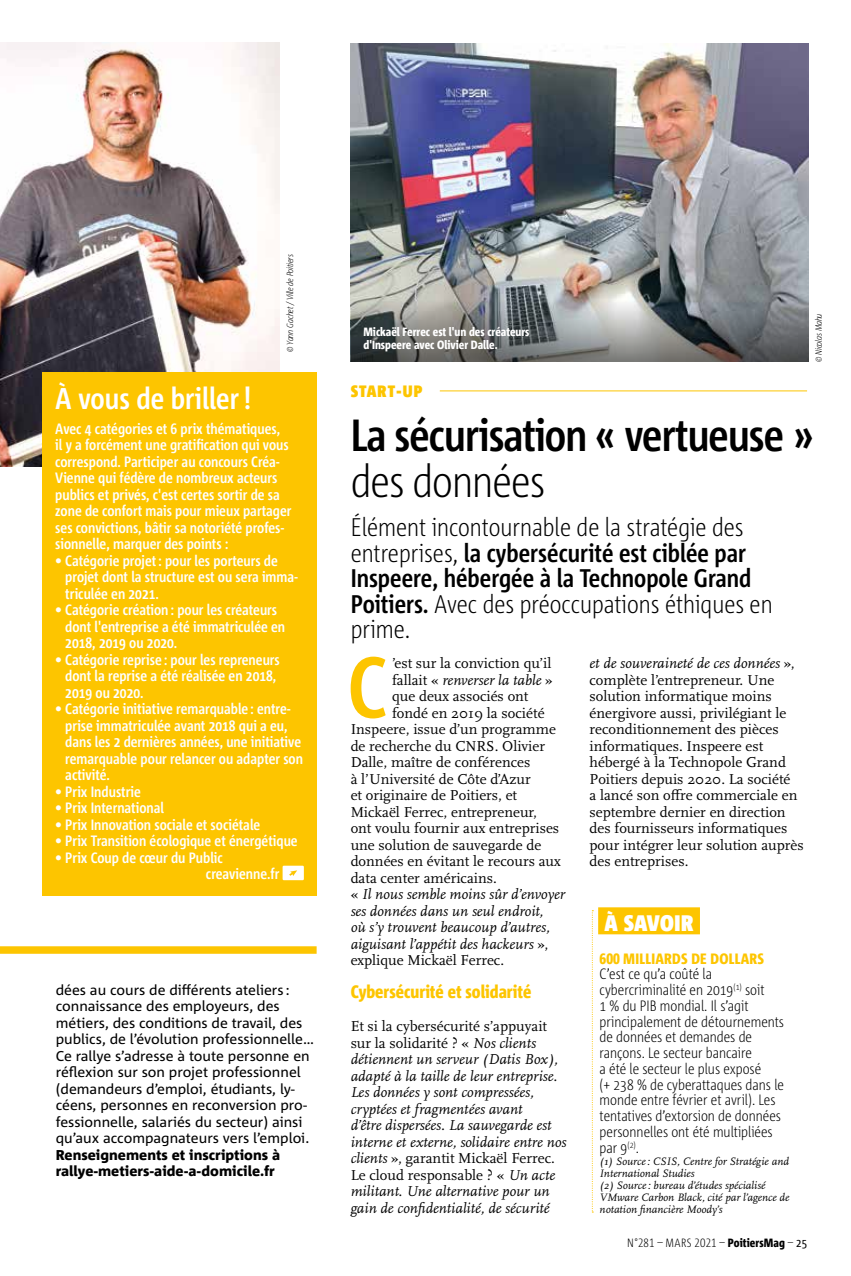
<style>
.page{position:relative;width:851px;height:1276px;background:#fff}
.page>*{position:absolute;margin:0;border:0;box-sizing:border-box;transform-origin:0 0}
.t1{font:700 85.95px "Corpid C1 Cd";color:#fdc500}
.t2{font:700 45px "Corpid C1 Cd";letter-spacing:-.02em;color:#000}
.t3{font:300 45px "Corpid C1 Cd";letter-spacing:-.02em;color:#000}
.t4{font:700 30px "Corpid C1 Cd";color:#fff}
.t5{font:300 25.5px/25.5px "Corpid C1 Cd";color:#000}
.t6{font:900 22.5px "Corpid C1 Cd";letter-spacing:.015em;color:#fff}
.t7{font:800 18px "Corpid C1 Cd";color:#fdc500}
.t8{font:900 16.5px "Corpid C1 Cd";letter-spacing:.07em;color:#fdc500}
.t9{font:700 15px/16.5px "Corpid C1 Cd";color:#fff}
.t10{font:15px/16.5px "Scala OT";color:#000}
.t11{font:italic 15px/16.5px "Scala OT";color:#000}
.t12{font:300 15px/15.8px "Corpid C1 Cd";color:#000}
.t13{font:800 15px "Corpid C1 Cd";letter-spacing:.02em;color:#fdc500}
.t14{font:14.25px/16.5px "Corpid C1";color:#000}
.t15{font:800 14.25px/16.5px "Corpid C1";color:#000}
.t16{font:800 12px/13.5px "Corpid C1 Cd";color:#fff}
.t17{font:300 12px "Corpid C1 Cd";letter-spacing:.01em;color:#000}
.t18{font:italic 11.25px/12px "Scala OT";color:#000}
.t19{font:italic 300 9px "Corpid C1 Cd";letter-spacing:-.02em;color:#000}
.s1{font-weight:700}
.s2{font-style:normal}
.s3{font-style:italic}
.s4{font-weight:800}
.s5{font-weight:400}
</style>
<div class="page">
<img style="left:0;top:43px;width:280px;height:424px">
<img style="left:350px;top:43px;width:458px;height:243px">
<hr style="left:440px;top:390px;width:367px;height:1px;background:#fdc500">
<svg style="left:591px;top:910px;width:2px;height:302px"></svg>
<div style="left:598px;top:907px;width:101px;height:27px;background:#fdc500"></div>
<div style="left:0;top:946px;width:316px;height:7px;background:#fdc500"></div>
<div style="left:43px;top:372px;width:273px;height:523px;background:#fdc500"></div>
<div style="left:282px;top:865px;width:22px;height:15px;background:#fff"></div>
<svg style="left:289px;top:870px;width:8px;height:11px"></svg>
<svg style="left:350px;top:286px;width:458px;height:76px;background:#7a7d7c"></svg>
<p class="t19" style="left:284px;top:352px;width:99px;rotate:-90deg">© Yann Gachet /Ville de Poitiers</p>
<h3 class="t4" style="left:55px;top:379px;width:198px">À vous de briller!</h3>
<p class="t9" style="left:55px;top:419px;width:238px">Avec 4 catégories et 6 prix thématiques,<br>il y a forcément une gratification qui vous correspond. Participer au concours Créa-Vienne qui fédère de nombreux acteurs publics et privés, c'est certes sortir de sa zone de confort mais pour mieux partager ses convictions, bâtir sa notoriété profes&shy;sionnelle, marquer des points :</p>
<p class="t9" style="left:65px;top:551px;width:234px;text-indent:-10px">• Catégorie projet: pour les porteurs de projet dont la structure est ou sera imma&shy;triculée en 2021.</p>
<p class="t9" style="left:65px;top:601px;width:221px;text-indent:-10px">• Catégorie création : pour les créateurs dont l'entreprise a été immatriculée en<br>2018, 2019 ou 2020.</p>
<p class="t9" style="left:65px;top:650px;width:216px;text-indent:-10px">• Catégorie reprise : pour les repreneurs dont la reprise a été réalisée en 2018,<br>2019 ou 2020.</p>
<p class="t9" style="left:65px;top:700px;width:239px;text-indent:-10px">• Catégorie initiative remarquable : entre&shy;prise immatriculée avant 2018 qui a eu, dans les 2 dernières années, une initiative remarquable pour relancer ou adapter son activité.</p>
<p class="t9" style="left:55px;top:782px;width:87px">• Prix Industrie</p>
<p class="t9" style="left:55px;top:799px;width:110px">• Prix International</p>
<p class="t9" style="left:55px;top:815px;width:206px">• Prix Innovation sociale et sociétale</p>
<p class="t9" style="left:55px;top:832px;width:244px">• Prix Transition écologique et énergétique</p>
<p class="t9" style="left:206px;top:848px;width:75px;text-indent:-151px">• Prix Coup de cœur du Public creavienne.fr</p>
<p class="t14" style="left:56px;top:981px;width:260px">dées au cours de différents ateliers : connaissance des employeurs, des métiers, des conditions de travail, des publics, de l’évolution professionnelle… Ce rallye s’adresse à toute personne en réflexion sur son projet professionnel (demandeurs d’emploi, étudiants, ly&shy;céens, personnes en reconversion pro&shy;fessionnelle, salariés du secteur) ainsi qu’aux accompagnateurs vers l’emploi.</p>
<p class="t15" style="left:56px;top:1146px;width:226px">Renseignements et inscriptions à rallye-metiers-aide-a-domicile.fr</p>
<p class="t16" style="left:363px;top:324px;width:167px">Mickaël Ferrec est l'un des créateurs d'Inspeere avec Olivier Dalle.</p>
<p class="t8" style="left:350px;top:381px;width:73px">START-UP</p>
<p class="t19" style="left:812px;top:362px;width:50px;rotate:-90deg">© Nicolas Mahu</p>
<h2 class="t2" style="left:350px;top:406px;width:464px">La sécurisation « vertueuse »</h2>
<h2 class="t3" style="left:350px;top:453px;width:196px">des données</h2>
<h3 class="t5" style="left:350px;top:513px;width:423px">Élément incontournable de la stratégie des entreprises, <span class="s1">la cybersécurité est ciblée par Inspeere, hébergée à la Technopole Grand Poitiers.</span> Avec des préoccupations éthiques en prime.</h3>
<h1 class="t1" style="left:347px;top:633px;width:41px">C</h1>
<p class="t10" style="left:392px;top:655px;width:161px">’est sur la conviction qu’il</p>
<p class="t11" style="left:392px;top:671px;width:162px"><span class="s2">fallait «</span> renverser la table <span class="s2">»</span></p>
<p class="t10" style="left:392px;top:688px;width:138px">que deux associés ont</p>
<p class="t10" style="left:392px;top:705px;width:154px">fondé en 2019 la société</p>
<p class="t10" style="left:350px;top:721px;width:207px">Inspeere, issue d’un programme</p>
<p class="t10" style="left:350px;top:738px;width:196px">de recherche du CNRS. Olivier</p>
<p class="t10" style="left:350px;top:754px;width:181px">Dalle, maître de conférences</p>
<p class="t10" style="left:350px;top:771px;width:182px">à l’Université de Côte d’Azur</p>
<p class="t10" style="left:350px;top:787px;width:168px">et originaire de Poitiers, et</p>
<p class="t10" style="left:350px;top:804px;width:188px">Mickaël Ferrec, entrepreneur,</p>
<p class="t10" style="left:350px;top:820px;width:210px">ont voulu fournir aux entreprises</p>
<p class="t10" style="left:350px;top:837px;width:192px">une solution de sauvegarde de</p>
<p class="t10" style="left:350px;top:853px;width:211px">données en évitant le recours aux</p>
<p class="t10" style="left:350px;top:870px;width:148px">data center américains.</p>
<p class="t11" style="left:350px;top:886px;width:216px"><span class="s2">«</span> Il nous semble moins sûr d’envoyer</p>
<p class="t11" style="left:350px;top:902px;width:194px">ses données dans un seul endroit,</p>
<p class="t11" style="left:350px;top:919px;width:201px">où s’y trouvent beaucoup d’autres,</p>
<p class="t11" style="left:350px;top:935px;width:199px">aiguisant l’appétit des hackeurs <span class="s2">»,</span></p>
<p class="t10" style="left:350px;top:952px;width:155px">explique Mickaël Ferrec.</p>
<p class="t7" style="left:350px;top:980px;width:182px">Cybersécurité et solidarité</p>
<p class="t11" style="left:350px;top:1018px;width:217px"><span class="s2">Et si la cybersécurité s’appuyait sur la solidarité ? «</span> Nos clients détiennent un serveur (Datis Box), adapté à la taille de leur entreprise.<br>Les données y sont compressées, cryptées et fragmentées avant<br>d’être dispersées. La sauvegarde est interne et externe, solidaire entre nos clients <span class="s2">», garantit Mickaël Ferrec.<br>Le cloud responsable ? «</span> Un acte militant. Une alternative pour un gain de confidentialité, de sécurité</p>
<p class="t10" style="left:589px;top:655px;width:216px"><span class="s3">et de souveraineté de ces données</span> », complète l’entrepreneur. Une solution informatique moins énergivore aussi, privilégiant le reconditionnement des pièces informatiques. Inspeere est hébergé à la Technopole Grand<br>Poitiers depuis 2020. La société<br>a lancé son offre commerciale en septembre dernier en direction des fournisseurs informatiques pour intégrer leur solution auprès des entreprises.</p>
<h3 class="t6" style="left:604px;top:908px;width:90px">À SAVOIR</h3>
<p class="t13" style="left:599px;top:949px;width:166px">600 MILLIARDS DE DOLLARS</p>
<p class="t12" style="left:599px;top:965px;width:186px">C’est ce qu’a coûté la cybercriminalité en 2019<sup>(1)</sup> soit<br>1 % du PIB mondial. Il s’agit principalement de détournements de données et demandes de rançons. Le secteur bancaire<br>a été le secteur le plus exposé<br>(+ 238 % de cyberattaques dans le monde entre février et avril). Les tentatives d’extorsion de données personnelles ont été multipliées par 9<sup>(2)</sup>.</p>
<p class="t18" style="left:599px;top:1155px;width:191px">(1) Source: CSIS, Centre for Stratégie and International Studies<br>(2) Source: bureau d’études spécialisé VMware Carbon Black, cité par l’agence de notation financière Moody’s</p>
<p class="t17" style="left:627px;top:1235px;width:181px">N°281 – MARS 2021 – <span class="s4">PoitiersMag</span> – <span class="s5">25</span></p>
</div>
